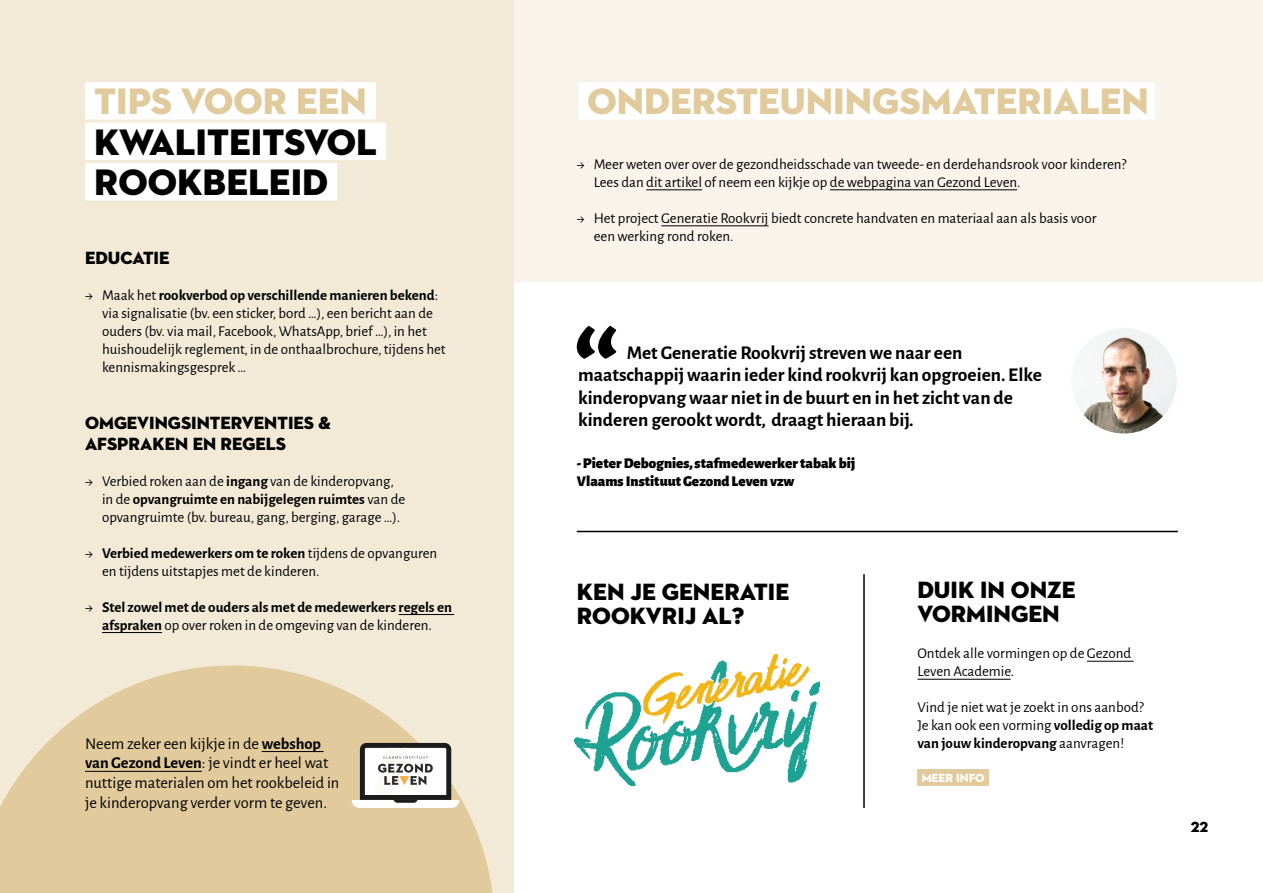
<style>
.page{position:relative;width:1263px;height:893px;background:#fff}
.page>*{position:absolute;margin:0;border:0;box-sizing:border-box;transform-origin:0 0}
.t1{font:37.5px "Neutraface 2 Display Titling";color:#e1ca9b}
.t2{font:37.5px/40.5px "Neutraface 2 Display Titling";color:#000}
.t3{font:24px/24px "Neutraface 2 Display Titling";color:#000}
.t4{font:700 19.5px/22.5px "Alegreya Sans";color:#000}
.t5{font:18px/21px "Neutraface 2 Display Titling";color:#000}
.t6{font:16.5px/19.8px "Alegreya Sans";color:#000}
.t7{font:15px/18px "Alegreya Sans";color:#000}
.t8{font:700 15px/18px "Alegreya Sans";color:#000;text-align:center}
.t9{font:900 15px/18px "Alegreya Sans";color:#000}
.t10{font:15px "Neutraface 2 Display Titling";color:#000}
.t11{font:12px "Neutraface 2 Display Titling";color:#fff}
.s1{font-weight:700}
.s2{font-weight:400}
</style>
<div class="page">
<div style="left:474px;top:0;width:789px;height:282px;background:#f9f4eb"></div>
<div style="left:0;top:0;width:513px;height:893px;background:#f3e9d7"></div>
<hr style="left:399px;top:614px;width:55px;height:1px;background:#000">
<hr style="left:102px;top:632px;width:60px;height:1px;background:#000">
<div style="left:85px;top:82px;width:291px;height:38px;background:#fff"></div>
<div style="left:85px;top:123px;width:301px;height:37px;background:#fff"></div>
<div style="left:85px;top:163px;width:252px;height:38px;background:#fff"></div>
<hr style="left:646px;top:190px;width:56px;height:1px;background:#000">
<hr style="left:830px;top:190px;width:187px;height:1px;background:#000">
<hr style="left:661px;top:226px;width:107px;height:1px;background:#000">
<img style="left:1070px;top:327px;width:107px;height:107px;border-radius:53px">
<img style="left:575px;top:655px;width:244px;height:130px">
<hr style="left:1087px;top:661px;width:47px;height:1px;background:#000">
<hr style="left:917px;top:679px;width:94px;height:1px;background:#000">
<div style="left:917px;top:769px;width:72px;height:17px;background:#e1ca9b"></div>
<hr style="left:577px;top:531px;width:601px;height:1px;background:#000">
<hr style="left:863px;top:574px;width:2px;height:234px;background:#000">
<div style="left:578px;top:82px;width:577px;height:38px;background:#fff"></div>
<svg style="left:577px;top:326px;width:39px;height:33px"></svg>
<svg style="left:0;top:665px;width:493px;height:228px;fill:#e1ca9b"></svg>
<svg style="left:352px;top:743px;width:107px;height:65px;background:#bfbcb6"></svg>
<hr style="left:262px;top:751px;width:62px;height:1px;background:#000">
<hr style="left:85px;top:771px;width:117px;height:1px;background:#000">
<h1 class="t1" style="left:94px;top:78px;width:274px">TIPS VOOR EEN</h1>
<h1 class="t2" style="left:94px;top:122px;width:284px">KWALITEITSVOL<br>ROOKBELEID</h1>
<p class="t5" style="left:85px;top:247px;width:86px">EDUCATIE</p>
<p class="t7" style="left:102px;top:285px;width:345px;text-indent:-17px">→ Maak het <span class="s1">rookverbod op verschillende manieren bekend</span>: via signalisatie (bv. een sticker, bord …), een bericht aan de ouders (bv. via mail, Facebook, WhatsApp, brief …), in het huishoudelijk reglement, in de onthaalbrochure, tijdens het kennismakingsgesprek …</p>
<p class="t5" style="left:85px;top:412px;width:247px">OMGEVINGSINTERVENTIES &amp;<br>AFSPRAKEN EN REGELS</p>
<p class="t7" style="left:102px;top:471px;width:305px;text-indent:-17px">→ Verbied roken aan de <span class="s1">ingang</span> van de kinderopvang, in de <span class="s1">opvangruimte en nabijgelegen ruimtes</span> van de opvangruimte (bv. bureau, gang, berging, garage …).</p>
<p class="t7" style="left:102px;top:543px;width:337px;text-indent:-17px">→ <span class="s1">Verbied medewerkers om te roken</span> tijdens de opvanguren en tijdens uitstapjes met de kinderen.</p>
<p class="t8" style="left:85px;top:597px;width:368px"><span class="s2">→</span> Stel zowel met de ouders als met de medewerkers regels en afspraken <span class="s2">op over roken in de omgeving van de kinderen.</span></p>
<p class="t6" style="left:85px;top:733px;width:256px">Neem zeker een kijkje in de <span class="s1">webshop van Gezond Leven</span>: je vindt er heel wat nuttige materialen om het rookbeleid in je kinderopvang verder vorm te geven.</p>
<h1 class="t1" style="left:588px;top:78px;width:563px">ONDERSTEUNINGSMATERIALEN</h1>
<p class="t7" style="left:594px;top:154px;width:534px;text-indent:-17px">→ Meer weten over over de gezondheidsschade van tweede- en derdehandsrook voor kinderen?<br>Lees dan dit artikel of neem een kijkje op de webpagina van Gezond Leven.</p>
<p class="t7" style="left:594px;top:208px;width:504px;text-indent:-17px">→ Het project Generatie Rookvrij biedt concrete handvaten en materiaal aan als basis voor een werking rond roken.</p>
<h3 class="t4" style="left:578px;top:340px;width:465px;text-indent:49px">Met Generatie Rookvrij streven we naar een maatschappij waarin ieder kind rookvrij kan opgroeien. Elke kinderopvang waar niet in de buurt en in het zicht van de kinderen gerookt wordt, draagt hieraan bij.</h3>
<p class="t9" style="left:577px;top:453px;width:280px">- Pieter Debognies, stafmedewerker tabak bij<br>Vlaams Instituut Gezond Leven vzw</p>
<h2 class="t3" style="left:577px;top:580px;width:214px">KEN JE GENERATIE<br>ROOKVRIJ AL?</h2>
<h2 class="t3" style="left:917px;top:578px;width:160px">DUIK IN ONZE<br>VORMINGEN</h2>
<p class="t7" style="left:917px;top:644px;width:215px">Ontdek alle vormingen op de Gezond<br>Leven Academie.</p>
<p class="t7" style="left:917px;top:698px;width:237px">Vind je niet wat je zoekt in ons aanbod?<br>Je kan ook een vorming <span class="s1">volledig op maat van jouw kinderopvang</span> aanvragen!</p>
<p class="t11" style="left:922px;top:770px;width:64px">MEER INFO</p>
<p class="t10" style="left:1191px;top:818px;width:19px">22</p>
</div>
